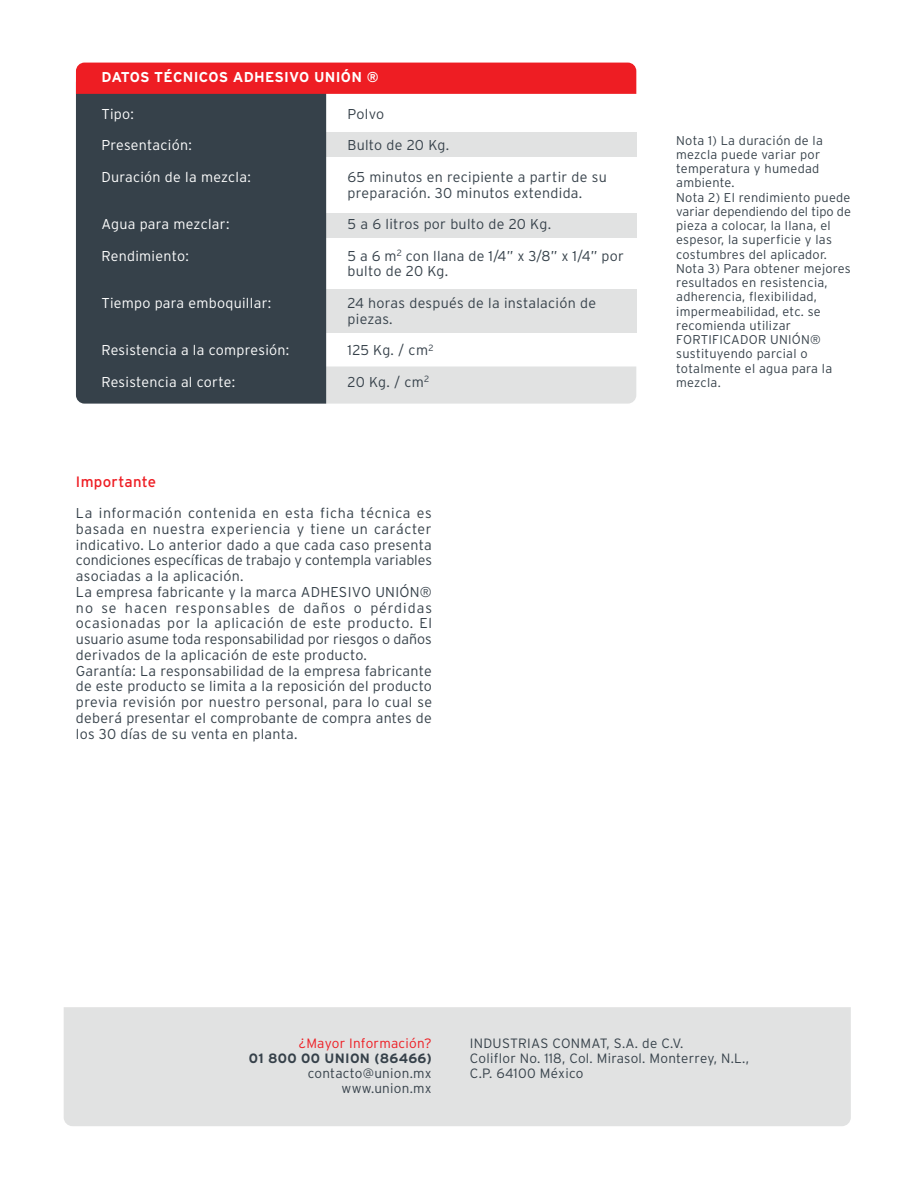
<style>
.page{position:relative;width:914px;height:1190px;background:#fff}
.page>*{position:absolute;margin:0;border:0;box-sizing:border-box;transform-origin:0 0}
.t1{font:15px "Interstate";letter-spacing:.02em;color:#ee1d23}
.t2{font:300 14.25px/15.8px "Interstate";letter-spacing:.02em;color:#36414a}
.t3{font:300 14.25px "Interstate";letter-spacing:.02em;color:#fff}
.t4{font:700 14.25px "Interstate";letter-spacing:.02em;color:#fff}
.t5{font:300 13.5px/15px "Interstate";letter-spacing:.02em;color:#36414a;text-align:right}
.t6{font:700 13.5px "Interstate";letter-spacing:.02em;color:#36414a}
.t7{font:300 13.5px "Interstate";letter-spacing:.02em;color:#ee1d23}
.t8{font:300 12.75px/14.2px "Interstate";letter-spacing:.02em;color:#36414a}
</style>
<div class="page">
<div style="left:310px;top:289px;width:326px;height:43px;background:#e1e2e2"></div>
<div style="left:310px;top:133px;width:326px;height:24px;background:#e1e2e2"></div>
<div style="left:326px;top:366px;width:310px;height:37px;background:#e1e2e2"></div>
<div style="left:310px;top:213px;width:326px;height:24px;background:#e1e2e2"></div>
<div style="left:76px;top:94px;width:250px;height:309px;background:#36414a"></div>
<div style="left:64px;top:1007px;width:786px;height:119px;background:#e1e2e2"></div>
<div style="left:76px;top:63px;width:560px;height:31px;background:#ee1d23"></div>
<p class="t4" style="left:101px;top:69px;width:279px">DATOS TÉCNICOS ADHESIVO UNIÓN ®</p>
<p class="t3" style="left:101px;top:106px;width:34px">Tipo:</p>
<p class="t3" style="left:101px;top:137px;width:92px">Presentación:</p>
<p class="t3" style="left:101px;top:169px;width:151px">Duración de la mezcla:</p>
<p class="t3" style="left:101px;top:216px;width:129px">Agua para mezclar:</p>
<p class="t3" style="left:101px;top:247px;width:89px">Rendimiento:</p>
<p class="t3" style="left:101px;top:295px;width:171px">Tiempo para emboquillar:</p>
<p class="t3" style="left:101px;top:342px;width:189px">Resistencia a la compresión:</p>
<p class="t3" style="left:101px;top:373px;width:135px">Resistencia al corte:</p>
<p class="t2" style="left:347px;top:106px;width:38px">Polvo</p>
<p class="t2" style="left:347px;top:137px;width:103px">Bulto de 20 Kg.</p>
<p class="t2" style="left:347px;top:169px;width:261px">65 minutos en recipiente a partir de su preparación. 30 minutos extendida.</p>
<p class="t2" style="left:347px;top:216px;width:205px">5 a 6 litros por bulto de 20 Kg.</p>
<p class="t2" style="left:347px;top:247px;width:278px">5 a 6 m<sup>2</sup> con llana de 1/4” x 3/8” x 1/4” por bulto de 20 Kg.</p>
<p class="t2" style="left:347px;top:295px;width:250px">24 horas después de la instalación de piezas.</p>
<p class="t2" style="left:347px;top:342px;width:87px">125 Kg. / cm<sup>2</sup></p>
<p class="t2" style="left:347px;top:373px;width:83px">20 Kg. / cm<sup>2</sup></p>
<p class="t1" style="left:76px;top:473px;width:82px">Importante</p>
<p class="t2" style="left:76px;top:505px;width:357px">La información contenida en esta ficha técnica es basada en nuestra experiencia y tiene un carácter indicativo. Lo anterior dado a que cada caso presenta condiciones específicas de trabajo y contempla variables asociadas a la aplicación.<br>La empresa fabricante y la marca ADHESIVO UNIÓN® no se hacen responsables de daños o pérdidas ocasionadas por la aplicación de este producto. El usuario asume toda responsabilidad por riesgos o daños derivados de la aplicación de este producto.<br>Garantía: La responsabilidad de la empresa fabricante de este producto se limita a la reposición del producto previa revisión por nuestro personal, para lo cual se deberá presentar el comprobante de compra antes de los 30 días de su venta en planta.</p>
<p class="t8" style="left:676px;top:133px;width:176px">Nota 1) La duración de la mezcla puede variar por temperatura y humedad ambiente.<br>Nota 2) El rendimiento puede variar dependiendo del tipo de pieza a colocar, la llana, el espesor, la superficie y las costumbres del aplicador.<br>Nota 3) Para obtener mejores resultados en resistencia, adherencia, flexibilidad, impermeabilidad, etc. se recomienda utilizar<br>FORTIFICADOR UNIÓN® sustituyendo parcial o totalmente el agua para la mezcla.</p>
<p class="t7" style="left:298px;top:1035px;width:135px">¿Mayor Información?</p>
<p class="t6" style="left:249px;top:1050px;width:184px">01 800 00 UNION (86466)</p>
<p class="t5" style="left:308px;top:1065px;width:125px">contacto@union.mx www.union.mx</p>
<p class="t5" style="left:470px;top:1035px;width:280px;text-align:left">INDUSTRIAS CONMAT, S.A. de C.V.<br>Coliflor No. 118, Col. Mirasol. Monterrey, N.L.,<br>C.P. 64100 México</p>
</div>
